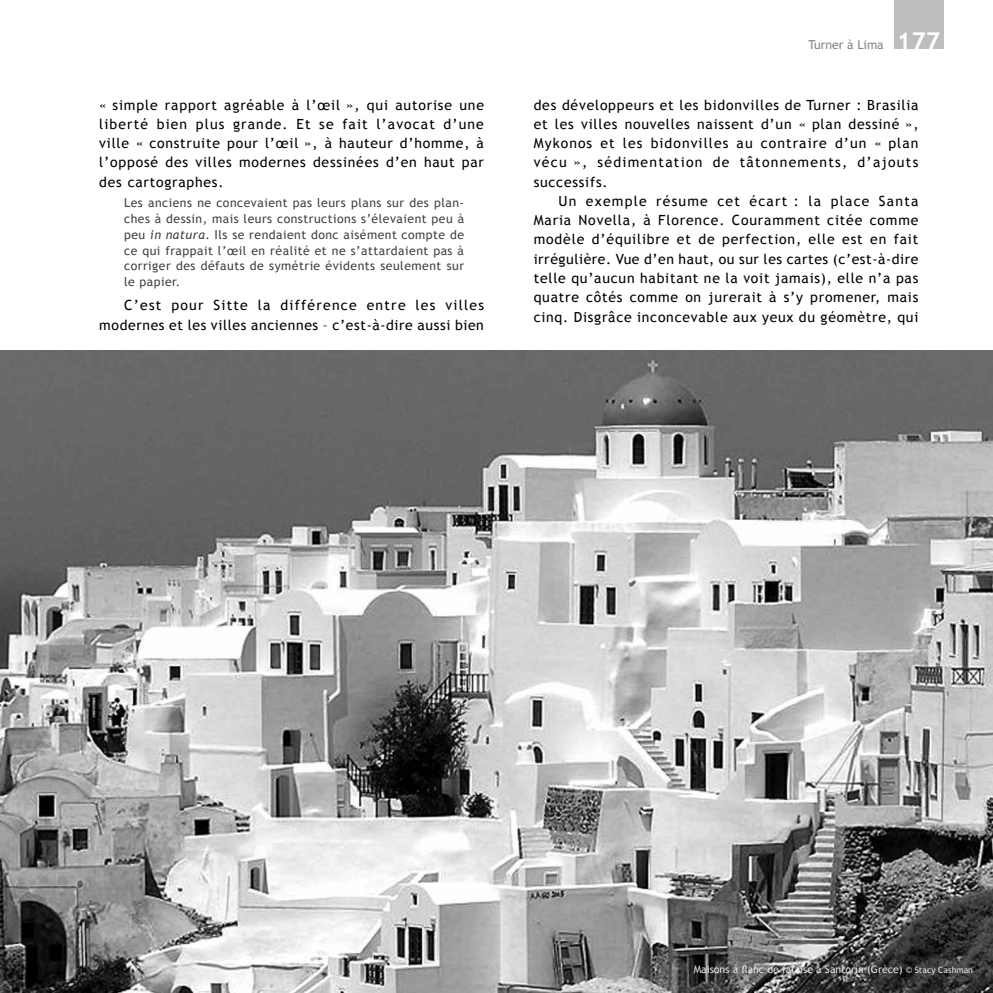
<style>
.page{position:relative;width:993px;height:993px;background:#fff}
.page>*{position:absolute;margin:0;border:0;box-sizing:border-box;transform-origin:0 0}
.t1{font:14px/19.2px "Trebuchet MS";letter-spacing:.055em;color:#000;text-align:justify}
.t2{font:12.25px/15.8px "Trebuchet MS";letter-spacing:.04em;color:#414042;text-align:justify}
.t3{font:12.25px "Trebuchet MS";color:#808285}
.t4{font:10.5px "Trebuchet MS";color:#e6e7e8}
.s1{font-style:italic}
.s2{font-weight:700;font-size:24.5px;color:#fff}
.s3{font-size:8.75px}
</style>
<div class="page">
<div style="left:893px;top:0;width:50px;height:49px;background:#bcbec0"></div>
<img style="left:1px;top:351px;width:991px;height:641px">
<p class="t1" style="left:99px;top:95px;width:386px">« simple rapport agréable à l’œil », qui autorise une liberté bien plus grande. Et se fait l’avocat d’une ville « construite pour l’œil », à hauteur d’homme, à l’opposé des villes modernes dessinées d’en haut par des cartographes.</p>
<p class="t2" style="left:124px;top:195px;width:341px">Les anciens ne concevaient pas leurs plans sur des plan&shy;ches à dessin, mais leurs constructions s’élevaient peu à peu <span class="s1">in natura</span>. Ils se rendaient donc aisément compte de ce qui frappait l’œil en réalité et ne s’attardaient pas à corriger des défauts de symétrie évidents seulement sur le papier.</p>
<p class="t1" style="left:99px;top:296px;width:386px;text-align:right">C’est pour Sitte la différence entre les villes modernes et les villes anciennes – c’est-à-dire aussi bien</p>
<p class="t3" style="left:808px;top:37px;width:133px">Turner à Lima <span class="s2">177</span></p>
<p class="t1" style="left:533px;top:95px;width:386px">des développeurs et les bidonvilles de Turner : Brasilia et les villes nouvelles naissent d’un « plan dessiné », Mykonos et les bidonvilles au contraire d’un « plan vécu », sédimentation de tâtonnements, d’ajouts successifs.</p>
<p class="t1" style="left:533px;top:191px;width:386px;text-indent:25px">Un exemple résume cet écart : la place Santa Maria Novella, à Florence. Couramment citée comme modèle d’équilibre et de perfection, elle est en fait irrégulière. Vue d’en haut, ou sur les cartes (c’est-à-dire telle qu’aucun habitant ne la voit jamais), elle n’a pas quatre côtés comme on jurerait à s’y promener, mais cinq. Disgrâce inconcevable aux yeux du géomètre, qui</p>
<p class="t4" style="left:693px;top:962px;width:281px">Maisons à flanc de falaise à Santorin (Grèce) <span class="s3">© Stacy Cashman</span></p>
</div>
